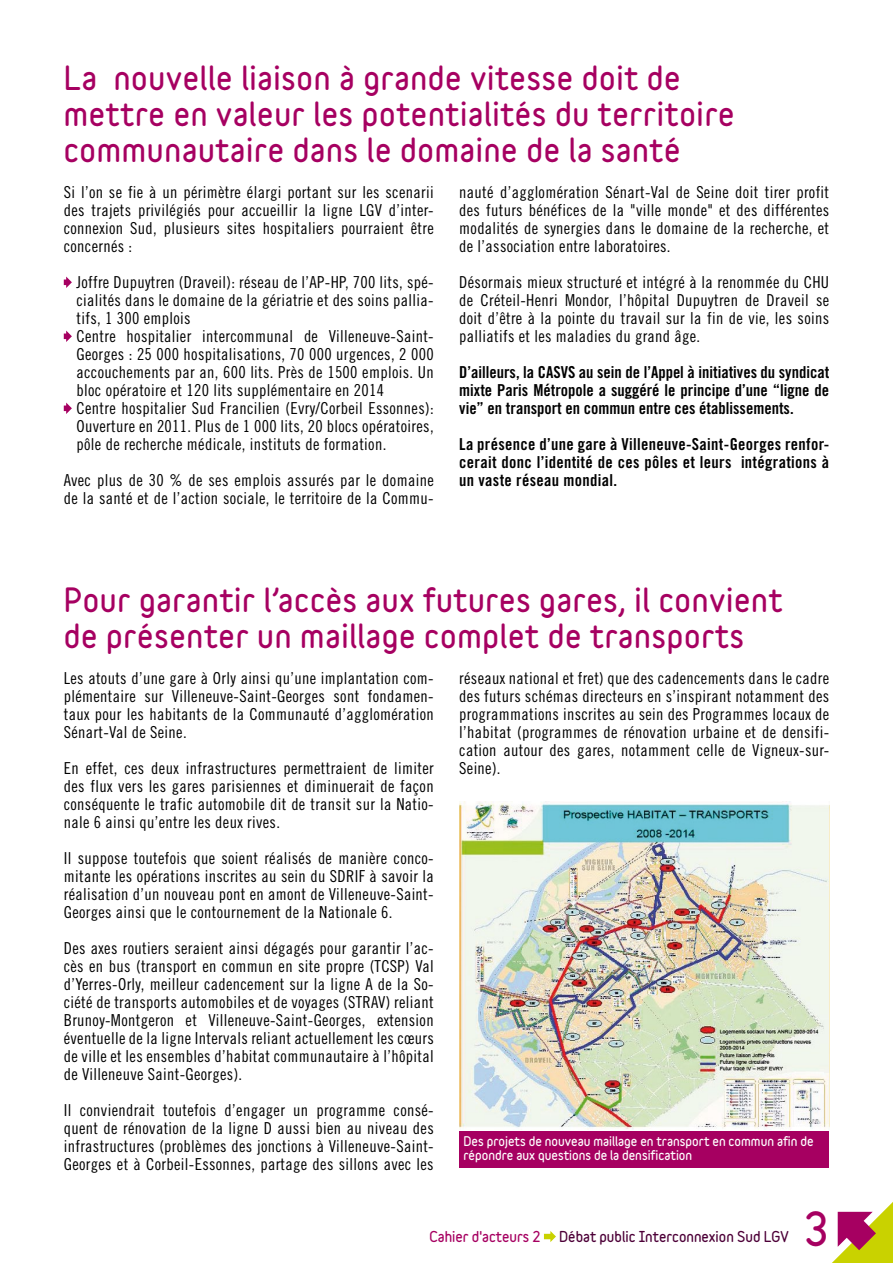
<style>
.page{position:relative;width:893px;height:1263px;background:#fff}
.page>*{position:absolute;margin:0;border:0;box-sizing:border-box;transform-origin:0 0}
.t1{font:900 42px "Variable";color:#a60061}
.t2{font:900 30px/36px "Variable";letter-spacing:.025em;color:#a60061}
.t3{font:16.5px/18px "Trade Gothic Cond Eighteen";letter-spacing:.02em;color:#000;text-align:justify}
.t4{font:16.5px/18px "Trade Gothic Bold Cond Twenty";letter-spacing:.01em;color:#000;text-align:justify}
.t5{font:900 13.5px "Variable";color:#4d0038}
.t6{font:900 13.5px "Variable";color:#a60061}
.t7{font:900 12px/14.4px "Variable";color:#fff}
</style>
<div class="page">
<svg style="left:64px;top:277px;width:8px;height:11px"></svg>
<svg style="left:64px;top:331px;width:8px;height:11px"></svg>
<svg style="left:64px;top:403px;width:8px;height:11px"></svg>
<img style="left:459px;top:802px;width:370px;height:328px">
<div style="left:459px;top:1132px;width:370px;height:36px;background:#a60061"></div>
<svg style="left:544px;top:1231px;width:12px;height:11px"></svg>
<svg style="left:832px;top:1202px;width:61px;height:61px"></svg>
<h2 class="t2" style="left:64px;top:62px;width:672px">La nouvelle liaison à grande vitesse doit de mettre en valeur les potentialités du territoire communautaire dans le domaine de la santé</h2>
<p class="t3" style="left:459px;top:183px;width:371px">nauté d’agglomération Sénart-Val de Seine doit tirer profit des futurs bénéfices de la "ville monde" et des différentes modalités de synergies dans le domaine de la recherche, et de l’association entre laboratoires.</p>
<p class="t3" style="left:459px;top:273px;width:371px">Désormais mieux structuré et intégré à la renommée du CHU de Créteil-Henri Mondor, l’hôpital Dupuytren de Draveil se doit d’être à la pointe du travail sur la fin de vie, les soins palliatifs et les maladies du grand âge.</p>
<p class="t4" style="left:459px;top:363px;width:371px">D’ailleurs, la CASVS au sein de l’Appel à initiatives du syndicat mixte Paris Métropole a suggéré le principe d’une “ligne de vie” en transport en commun entre ces établissements.</p>
<p class="t4" style="left:459px;top:435px;width:371px">La présence d’une gare à Villeneuve-Saint-Georges renfor&shy;cerait donc l’identité de ces pôles et leurs intégrations à un vaste réseau mondial.</p>
<p class="t3" style="left:64px;top:183px;width:371px">Si l’on se fie à un périmètre élargi portant sur les scenarii des trajets privilégiés pour accueillir la ligne LGV d’inter&shy;connexion Sud, plusieurs sites hospitaliers pourraient être concernés :</p>
<p class="t3" style="left:77px;top:273px;width:359px;text-align:left">Joffre Dupuytren (Draveil): réseau de l’AP-HP, 700 lits, spé&shy;cialités dans le domaine de la gériatrie et des soins pallia&shy;tifs, 1 300 emplois<br>Centre hospitalier intercommunal de Villeneuve-Saint-Georges : 25 000 hospitalisations, 70 000 urgences, 2 000 accouchements par an, 600 lits. Près de 1500 emplois. Un bloc opératoire et 120 lits supplémentaire en 2014<br>Centre hospitalier Sud Francilien (Evry/Corbeil Essonnes):<br>Ouverture en 2011. Plus de 1 000 lits, 20 blocs opératoires, pôle de recherche médicale, instituts de formation.</p>
<p class="t3" style="left:64px;top:471px;width:371px">Avec plus de 30 % de ses emplois assurés par le domaine de la santé et de l’action sociale, le territoire de la Commu-</p>
<h2 class="t2" style="left:64px;top:584px;width:720px">Pour garantir l’accès aux futures gares, il convient de présenter un maillage complet de transports</h2>
<p class="t3" style="left:64px;top:669px;width:371px">Les atouts d’une gare à Orly ainsi qu’une implantation com&shy;plémentaire sur Villeneuve-Saint-Georges sont fondamen&shy;taux pour les habitants de la Communauté d’agglomération Sénart-Val de Seine.</p>
<p class="t3" style="left:64px;top:759px;width:371px">En effet, ces deux infrastructures permettraient de limiter des flux vers les gares parisiennes et diminuerait de façon conséquente le trafic automobile dit de transit sur la Natio&shy;nale 6 ainsi qu’entre les deux rives.</p>
<p class="t3" style="left:64px;top:849px;width:371px">Il suppose toutefois que soient réalisés de manière conco&shy;mitante les opérations inscrites au sein du SDRIF à savoir la réalisation d’un nouveau pont en amont de Villeneuve-Saint-Georges ainsi que le contournement de la Nationale 6.</p>
<p class="t3" style="left:64px;top:939px;width:371px">Des axes routiers seraient ainsi dégagés pour garantir l’ac&shy;cès en bus (transport en commun en site propre (TCSP) Val d’Yerres-Orly, meilleur cadencement sur la ligne A de la So&shy;ciété de transports automobiles et de voyages (STRAV) reliant Brunoy-Montgeron et Villeneuve-Saint-Georges, extension éventuelle de la ligne Intervals reliant actuellement les cœurs de ville et les ensembles d’habitat communautaire à l’hôpital de Villeneuve Saint-Georges).</p>
<p class="t3" style="left:64px;top:1101px;width:371px">Il conviendrait toutefois d’engager un programme consé&shy;quent de rénovation de la ligne D aussi bien au niveau des infrastructures (problèmes des jonctions à Villeneuve-Saint-Georges et à Corbeil-Essonnes, partage des sillons avec les</p>
<p class="t3" style="left:459px;top:669px;width:371px">réseaux national et fret) que des cadencements dans le cadre des futurs schémas directeurs en s’inspirant notamment des programmations inscrites au sein des Programmes locaux de l’habitat (programmes de rénovation urbaine et de densifi&shy;cation autour des gares, notamment celle de Vigneux-sur-Seine).</p>
<p class="t7" style="left:463px;top:1135px;width:352px">Des projets de nouveau maillage en transport en commun afin de répondre aux questions de la densification</p>
<p class="t6" style="left:429px;top:1231px;width:113px">Cahier d'acteurs 2</p>
<p class="t5" style="left:559px;top:1231px;width:231px">Débat public Interconnexion Sud LGV</p>
<h1 class="t1" style="left:804px;top:1212px;width:27px">3</h1>
</div>
